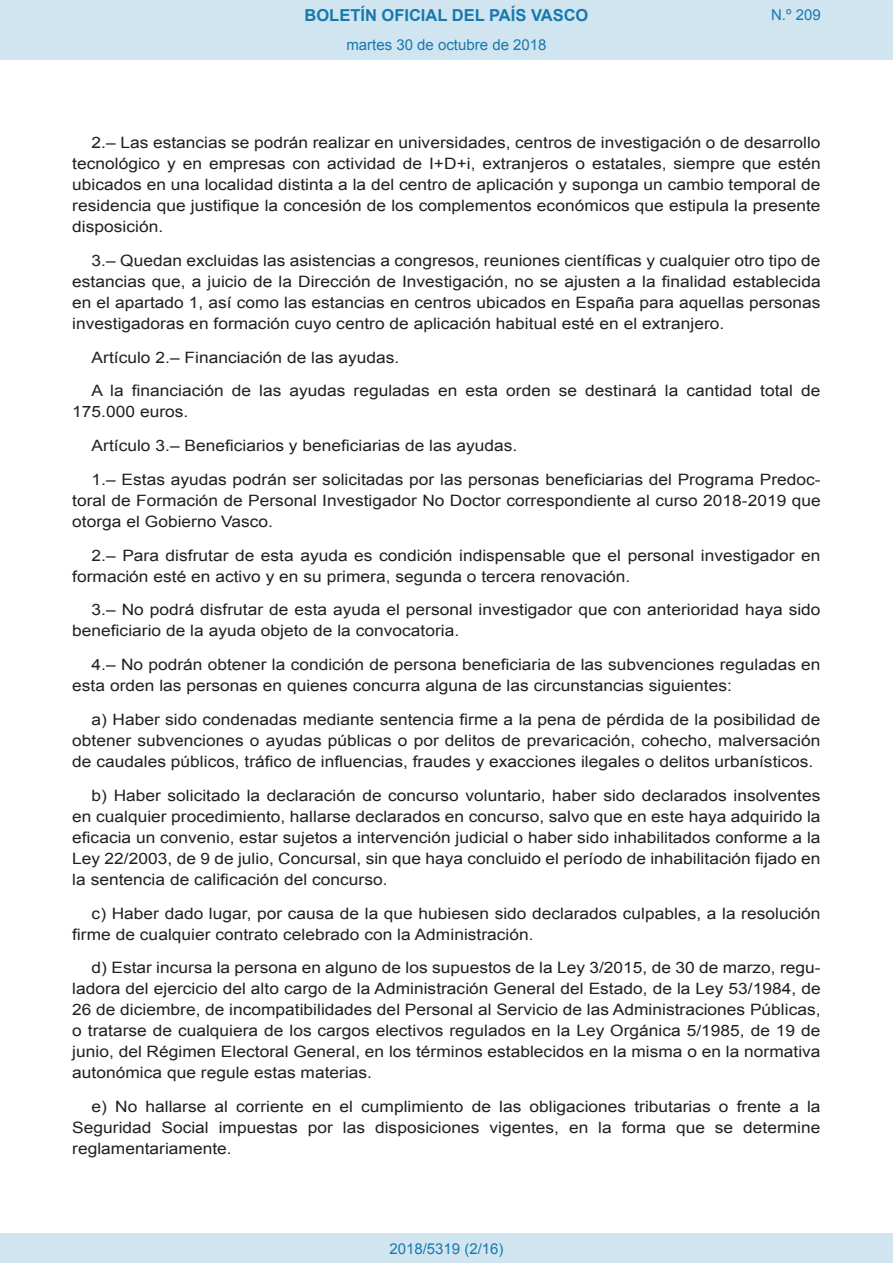
<style>
.page{position:relative;width:893px;height:1263px;background:#fff}
.page>*{position:absolute;margin:0;border:0;box-sizing:border-box;transform-origin:0 0}
.t1{font:700 16.5px "Arial";color:#1879ad}
.BOPVDetalle{font:15.6px/21px "Arial";color:#231f20;text-align:justify;scale:1.11 1}
.Paginacion_Centro{font:15px "Arial";color:#1879ad}
</style>
<div class="page">
<div style="left:0;top:0;width:893px;height:60px;background:#d0e5f0"></div>
<div style="left:0;top:1233px;width:893px;height:30px;background:#d0e5f0"></div>
<p class="t1" style="left:305px;top:4px;width:285px">BOLETÍN OFICIAL DEL PAÍS VASCO</p>
<p class="Paginacion_Centro" style="left:346px;top:35px;width:202px">martes 30 de octubre de 2018</p>
<p class="Paginacion_Centro" style="left:771px;top:5px;width:51px">N.º 209</p>
<p class="BOPVDetalle" style="left:72px;top:132px;width:676px;text-indent:19px">2.– Las estancias se podrán realizar en universidades, centros de investigación o de desarrollo tecnológico y en empresas con actividad de I+D+i, extranjeros o estatales, siempre que estén ubicados en una localidad distinta a la del centro de aplicación y suponga un cambio temporal de residencia que justifique la concesión de los complementos económicos que estipula la presente disposición.</p>
<p class="BOPVDetalle" style="left:72px;top:250px;width:676px;text-indent:19px">3.– Quedan excluidas las asistencias a congresos, reuniones científicas y cualquier otro tipo de estancias que, a juicio de la Dirección de Investigación, no se ajusten a la finalidad establecida en el apartado 1, así como las estancias en centros ubicados en España para aquellas personas investigadoras en formación cuyo centro de aplicación habitual esté en el extranjero.</p>
<p class="BOPVDetalle" style="left:92px;top:347px;width:279px">Artículo 2.– Financiación de las ayudas.</p>
<p class="BOPVDetalle" style="left:72px;top:381px;width:676px;text-indent:19px">A la financiación de las ayudas reguladas en esta orden se destinará la cantidad total de<br>175.000 euros.</p>
<p class="BOPVDetalle" style="left:92px;top:435px;width:385px">Artículo 3.– Beneficiarios y beneficiarias de las ayudas.</p>
<p class="BOPVDetalle" style="left:72px;top:469px;width:676px;text-indent:19px">1.– Estas ayudas podrán ser solicitadas por las personas beneficiarias del Programa Predoc&shy;toral de Formación de Personal Investigador No Doctor correspondiente al curso 2018-2019 que otorga el Gobierno Vasco.</p>
<p class="BOPVDetalle" style="left:72px;top:545px;width:676px;text-indent:19px">2.– Para disfrutar de esta ayuda es condición indispensable que el personal investigador en formación esté en activo y en su primera, segunda o tercera renovación.</p>
<p class="BOPVDetalle" style="left:72px;top:600px;width:676px;text-indent:19px">3.– No podrá disfrutar de esta ayuda el personal investigador que con anterioridad haya sido beneficiario de la ayuda objeto de la convocatoria.</p>
<p class="BOPVDetalle" style="left:72px;top:654px;width:676px;text-indent:19px">4.– No podrán obtener la condición de persona beneficiaria de las subvenciones reguladas en esta orden las personas en quienes concurra alguna de las circunstancias siguientes:</p>
<p class="BOPVDetalle" style="left:72px;top:709px;width:676px;text-indent:19px">a) Haber sido condenadas mediante sentencia firme a la pena de pérdida de la posibilidad de obtener subvenciones o ayudas públicas o por delitos de prevaricación, cohecho, malversación de caudales públicos, tráfico de influencias, fraudes y exacciones ilegales o delitos urbanísticos.</p>
<p class="BOPVDetalle" style="left:72px;top:785px;width:676px;text-indent:19px">b) Haber solicitado la declaración de concurso voluntario, haber sido declarados insolventes en cualquier procedimiento, hallarse declarados en concurso, salvo que en este haya adquirido la eficacia un convenio, estar sujetos a intervención judicial o haber sido inhabilitados conforme a la Ley 22/2003, de 9 de julio, Concursal, sin que haya concluido el período de inhabilitación fijado en la sentencia de calificación del concurso.</p>
<p class="BOPVDetalle" style="left:72px;top:903px;width:676px;text-indent:19px">c) Haber dado lugar, por causa de la que hubiesen sido declarados culpables, a la resolución firme de cualquier contrato celebrado con la Administración.</p>
<p class="BOPVDetalle" style="left:72px;top:957px;width:676px;text-indent:19px">d) Estar incursa la persona en alguno de los supuestos de la Ley 3/2015, de 30 de marzo, regu&shy;ladora del ejercicio del alto cargo de la Administración General del Estado, de la Ley 53/1984, de 26 de diciembre, de incompatibilidades del Personal al Servicio de las Administraciones Públicas, o tratarse de cualquiera de los cargos electivos regulados en la Ley Orgánica 5/1985, de 19 de junio, del Régimen Electoral General, en los términos establecidos en la misma o en la normativa autonómica que regule estas materias.</p>
<p class="BOPVDetalle" style="left:72px;top:1096px;width:676px;text-indent:19px">e) No hallarse al corriente en el cumplimiento de las obligaciones tributarias o frente a la Seguridad Social impuestas por las disposiciones vigentes, en la forma que se determine reglamentariamente.</p>
<p class="Paginacion_Centro" style="left:389px;top:1238px;width:116px">2018/5319 (2/16)</p>
</div>
